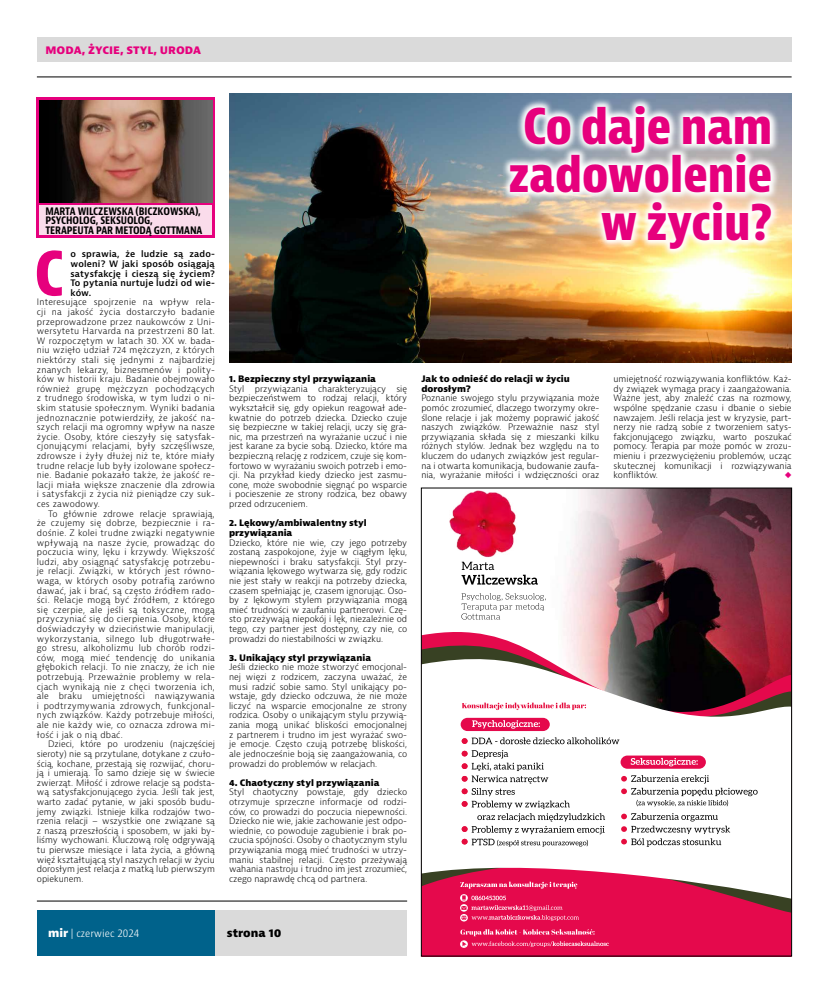
<style>
.page{position:relative;width:820px;height:993px;background:#fff}
.page>*{position:absolute;margin:0;border:0;box-sizing:border-box;transform-origin:0 0}
.t1{font:700 condensed 59.8px "Bernina Sans";color:#e6007d}
.t2{font:700 condensed 48px/48px "Bernina Sans";color:#e6007d;text-align:right}
.t3{font:700 condensed 11px/9.6px "Bernina Sans";letter-spacing:-.01em;color:#000}
.t4{font:800 11px "Bernina Sans";color:#e6007d}
.t5{font:300 11px "Sun";color:#fff}
.t6{font:800 11px "Bernina Sans";color:#000}
.t7{font:300 8.7px/9.6px "Bernina Sans";color:#000;text-align:justify}
.t8{font:800 8.7px/9.6px "Bernina Sans";color:#000}
.t9{font:600 8.7px/9.6px "Bernina Sans";letter-spacing:.02em;color:#000;text-align:justify}
.s1{font-family:"Bernina Sans";font-weight:800}
</style>
<div class="page">
<hr style="left:37px;top:76px;width:754px;height:1px;background:#000">
<hr style="left:37px;top:900px;width:370px;height:1px;background:#000">
<div style="left:37px;top:910px;width:178px;height:45px;background:#00628b"></div>
<div style="left:215px;top:910px;width:192px;height:45px;background:#dadada"></div>
<div style="left:37px;top:37px;width:754px;height:24px;background:#dadada"></div>
<svg style="left:37px;top:98px;width:178px;height:140px;background:#c51370"></svg>
<img style="left:40px;top:101px;width:172px;height:101px">
<div style="left:40px;top:205px;width:172px;height:30px;background:#fadceb"></div>
<img style="left:526px;top:489px;width:263px;height:127px">
<svg style="left:461px;top:561px;width:76px;height:23px"></svg>
<svg style="left:461px;top:593px;width:84px;height:23px"></svg>
<img style="left:449px;top:490px;width:67px;height:68px">
<svg style="left:423px;top:616px;width:366px;height:337px;background:#d53363"></svg>
<svg style="left:423px;top:630px;width:366px;height:282px;background:#bd4463"></svg>
<svg style="left:423px;top:645px;width:366px;height:253px"></svg>
<svg style="left:461px;top:702px;width:124px;height:7px"></svg>
<div style="left:460px;top:717px;width:89px;height:13px;background:#e5094c;border-radius:7px"></div>
<svg style="left:472px;top:720px;width:67px;height:8px"></svg>
<svg style="left:461px;top:737px;width:296px;height:109px"></svg>
<svg style="left:460px;top:928px;width:148px;height:19px;background:#e9356c"></svg>
<svg style="left:460px;top:881px;width:118px;height:40px;background:#e82d66"></svg>
<img style="left:229px;top:94px;width:562px;height:269px">
<svg style="left:501px;top:97px;width:278px;height:161px"></svg>
<p class="t4" style="left:45px;top:42px;width:157px">MODA, ŻYCIE, STYL, URODA</p>
<p class="t3" style="left:45px;top:206px;width:158px">MARTA WILCZEWSKA (BICZKOWSKA),<br>PSYCHOLOG, SEKSUOLOG,<br>TERAPEUTA PAR METODĄ GOTTMANA</p>
<h1 class="t1" style="left:35px;top:237px;width:31px">C</h1>
<p class="t9" style="left:70px;top:249px;width:146px">o sprawia, że ludzie są zado&shy;woleni? W jaki sposób osiągają satysfakcję i cieszą się życiem?<br>To pytania nurtuje ludzi od wie&shy;ków.</p>
<p class="t7" style="left:37px;top:297px;width:179px">Interesujące spojrzenie na wpływ rela&shy;cji na jakość życia dostarczyło badanie przeprowadzone przez naukowców z Uni&shy;wersytetu Harvarda na przestrzeni 80 lat.<br>W rozpoczętym w latach 30. XX w. bada&shy;niu wzięło udział 724 mężczyzn, z których niektórzy stali się jednymi z najbardziej znanych lekarzy, biznesmenów i polity&shy;ków w historii kraju. Badanie obejmowało również grupę mężczyzn pochodzących z trudnego środowiska, w tym ludzi o ni&shy;skim statusie społecznym. Wyniki badania jednoznacznie potwierdziły, że jakość na&shy;szych relacji ma ogromny wpływ na nasze życie. Osoby, które cieszyły się satysfak&shy;cjonującymi relacjami, były szczęśliwsze, zdrowsze i żyły dłużej niż te, które miały trudne relacje lub były izolowane społecz&shy;nie. Badanie pokazało także, że jakość re&shy;lacji miała większe znaczenie dla zdrowia i satysfakcji z życia niż pieniądze czy suk&shy;ces zawodowy.</p>
<p class="t7" style="left:37px;top:508px;width:179px;text-indent:11px">To głównie zdrowe relacje sprawiają, że czujemy się dobrze, bezpiecznie i ra&shy;dośnie. Z kolei trudne związki negatywnie wpływają na nasze życie, prowadząc do poczucia winy, lęku i krzywdy. Większość ludzi, aby osiągnąć satysfakcję potrzebu&shy;je relacji. Związki, w których jest równo&shy;waga, w których osoby potrafią zarówno dawać, jak i brać, są często źródłem rado&shy;ści. Relacje mogą być źródłem, z którego się czerpie, ale jeśli są toksyczne, mogą przyczyniać się do cierpienia. Osoby, które doświadczyły w dzieciństwie manipulacji, wykorzystania, silnego lub długotrwałe&shy;go stresu, alkoholizmu lub chorób rodzi&shy;ców, mogą mieć tendencję do unikania głębokich relacji. To nie znaczy, że ich nie potrzebują. Przeważnie problemy w rela&shy;cjach wynikają nie z chęci tworzenia ich, ale braku umiejętności nawiązywania i podtrzymywania zdrowych, funkcjonal&shy;nych związków. Każdy potrzebuje miłości, ale nie każdy wie, co oznacza zdrowa mi&shy;łość i jak o nią dbać.</p>
<p class="t7" style="left:37px;top:739px;width:179px;text-indent:11px">Dzieci, które po urodzeniu (najczęściej sieroty) nie są przytulane, dotykane z czuło&shy;ścią, kochane, przestają się rozwijać, choru&shy;ją i umierają. To samo dzieje się w świecie zwierząt. Miłość i zdrowe relacje są podsta&shy;wą satysfakcjonującego życia. Jeśli tak jest, warto zadać pytanie, w jaki sposób budu&shy;jemy związki. Istnieje kilka rodzajów two&shy;rzenia relacji – wszystkie one związane są z naszą przeszłością i sposobem, w jaki by&shy;liśmy wychowani. Kluczową rolę odgrywają tu pierwsze miesiące i lata życia, a główną więź kształtującą styl naszych relacji w życiu dorosłym jest relacja z matką lub pierwszym opiekunem.</p>
<p class="t8" style="left:229px;top:374px;width:148px">1. Bezpieczny styl przywiązania</p>
<p class="t7" style="left:229px;top:384px;width:179px">Styl przywiązania charakteryzujący się bezpieczeństwem to rodzaj relacji, który wykształcił się, gdy opiekun reagował ade&shy;kwatnie do potrzeb dziecka. Dziecko czuje się bezpieczne w takiej relacji, uczy się gra&shy;nic, ma przestrzeń na wyrażanie uczuć i nie jest karane za bycie sobą. Dziecko, które ma bezpieczną relację z rodzicem, czuje się kom&shy;fortowo w wyrażaniu swoich potrzeb i emo&shy;cji. Na przykład kiedy dziecko jest zasmu&shy;cone, może swobodnie sięgnąć po wsparcie i pocieszenie ze strony rodzica, bez obawy przed odrzuceniem.</p>
<p class="t8" style="left:229px;top:518px;width:139px">2. Lękowy/ambiwalentny styl przywiązania</p>
<p class="t7" style="left:229px;top:537px;width:179px">Dziecko, które nie wie, czy jego potrzeby zostaną zaspokojone, żyje w ciągłym lęku, niepewności i braku satysfakcji. Styl przy&shy;wiązania lękowego wytwarza się, gdy rodzic nie jest stały w reakcji na potrzeby dziecka, czasem spełniając je, czasem ignorując. Oso&shy;by z lękowym stylem przywiązania mogą mieć trudności w zaufaniu partnerowi. Czę&shy;sto przeżywają niepokój i lęk, niezależnie od tego, czy partner jest dostępny, czy nie, co prowadzi do niestabilności w związku.</p>
<p class="t8" style="left:229px;top:652px;width:143px">3. Unikający styl przywiązania</p>
<p class="t7" style="left:229px;top:662px;width:179px">Jeśli dziecko nie może stworzyć emocjonal&shy;nej więzi z rodzicem, zaczyna uważać, że musi radzić sobie samo. Styl unikający po&shy;wstaje, gdy dziecko odczuwa, że nie może liczyć na wsparcie emocjonalne ze strony rodzica. Osoby o unikającym stylu przywią&shy;zania mogą unikać bliskości emocjonalnej z partnerem i trudno im jest wyrażać swo&shy;je emocje. Często czują potrzebę bliskości, ale jednocześnie boją się zaangażowania, co prowadzi do problemów w relacjach.</p>
<p class="t8" style="left:229px;top:777px;width:152px">4. Chaotyczny styl przywiązania</p>
<p class="t7" style="left:229px;top:787px;width:179px">Styl chaotyczny powstaje, gdy dziecko otrzymuje sprzeczne informacje od rodzi&shy;ców, co prowadzi do poczucia niepewności.<br>Dziecko nie wie, jakie zachowanie jest odpo&shy;wiednie, co powoduje zagubienie i brak po&shy;czucia spójności. Osoby o chaotycznym stylu przywiązania mogą mieć trudności w utrzy&shy;maniu stabilnej relacji. Często przeżywają wahania nastroju i trudno im jest zrozumieć, czego naprawdę chcą od partnera.</p>
<h2 class="t2" style="left:508px;top:104px;width:265px">Co daje nam zadowolenie w życiu?</h2>
<p class="t8" style="left:421px;top:374px;width:150px">Jak to odnieść do relacji w życiu dorosłym?</p>
<p class="t7" style="left:421px;top:393px;width:179px">Poznanie swojego stylu przywiązania może pomóc zrozumieć, dlaczego tworzymy okre&shy;ślone relacje i jak możemy poprawić jakość naszych związków. Przeważnie nasz styl przywiązania składa się z mieszanki kilku różnych stylów. Jednak bez względu na to kluczem do udanych związków jest regular&shy;na i otwarta komunikacja, budowanie zaufa&shy;nia, wyrażanie miłości i wdzięczności oraz</p>
<p class="t7" style="left:613px;top:374px;width:179px">umiejętność rozwiązywania konfliktów. Każ&shy;dy związek wymaga pracy i zaangażowania.<br>Ważne jest, aby znaleźć czas na rozmowy, wspólne spędzanie czasu i dbanie o siebie nawzajem. Jeśli relacja jest w kryzysie, part&shy;nerzy nie radzą sobie z tworzeniem satys&shy;fakcjonującego związku, warto poszukać pomocy. Terapia par może pomóc w zrozu&shy;mieniu i przezwyciężeniu problemów, ucząc skutecznej komunikacji i rozwiązywania konfliktów.</p>
<p class="t5" style="left:48px;top:927px;width:93px"><span class="s1">mir</span> | czerwiec 2024</p>
<p class="t6" style="left:227px;top:925px;width:56px">strona 10</p>
</div>
